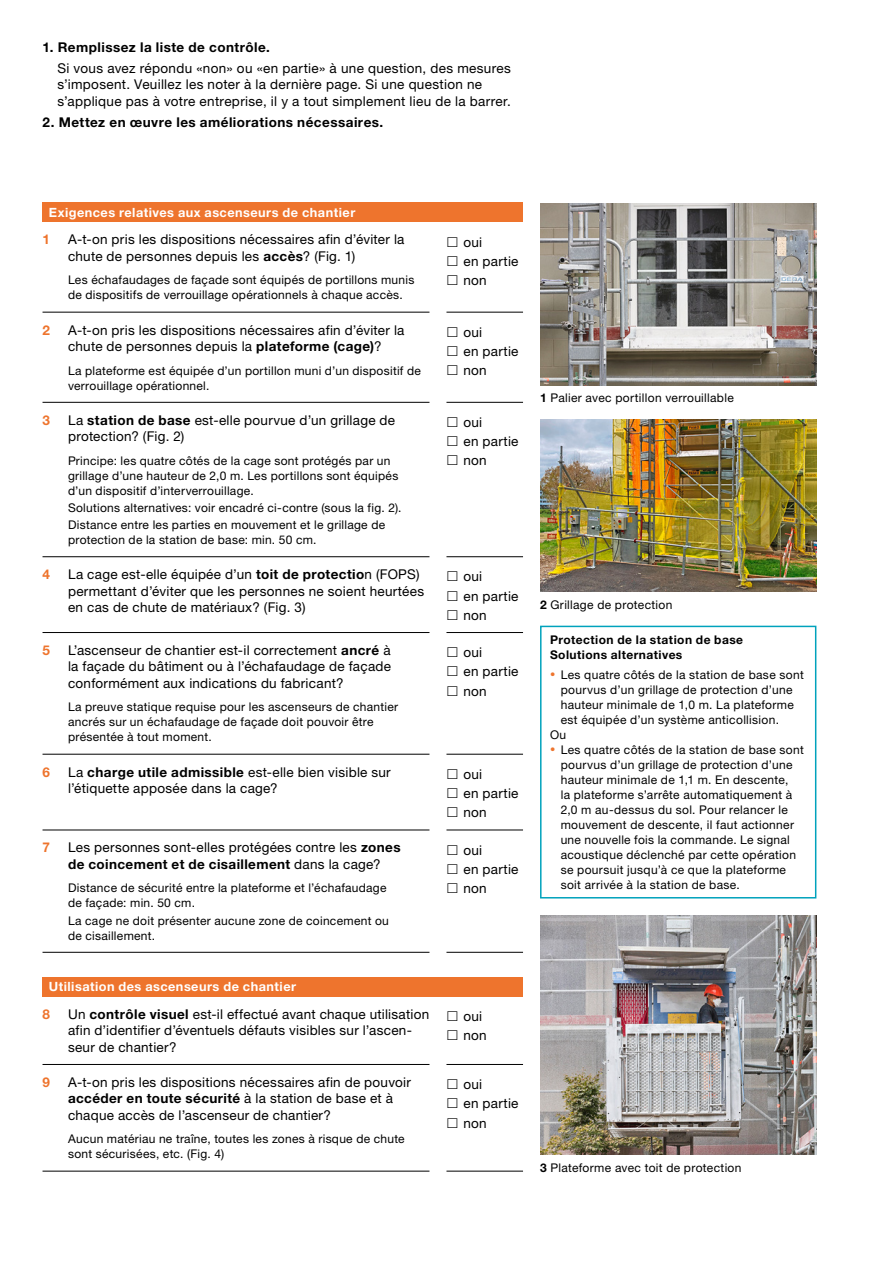
<style>
.page{position:relative;width:893px;height:1263px;background:#fff}
.page>*{position:absolute;margin:0;border:0;box-sizing:border-box;transform-origin:0 0}
.t1{font:13.5px/19.2px "Helvetica Neue LT Std";letter-spacing:.02em;color:#000}
.t2{font:700 13.5px "Helvetica Neue LT Std";letter-spacing:.035em;color:#000}
.t3{font:700 13.5px "Helvetica Neue LT Std";color:#ee742d}
.t4{font:700 12.75px "Helvetica Neue LT Std";letter-spacing:.035em;color:#fff}
.t5{font:12px/15px "Helvetica Neue LT Std";letter-spacing:.025em;color:#000}
.t6{font:700 12px/15px "Helvetica Neue LT Std";letter-spacing:.035em;color:#000}
.s1{font-weight:700}
.s2{font-size:10.5px;color:#ee742d}
</style>
<div class="page">
<img style="left:540px;top:203px;width:276px;height:182px">
<img style="left:540px;top:420px;width:276px;height:172px">
<img style="left:540px;top:916px;width:276px;height:238px">
<div style="left:43px;top:203px;width:480px;height:19px;background:#ee742d"></div>
<hr style="left:446px;top:312px;width:77px;height:1px;background:#000">
<hr style="left:446px;top:402px;width:77px;height:1px;background:#000">
<hr style="left:446px;top:556px;width:77px;height:1px;background:#000">
<hr style="left:446px;top:754px;width:77px;height:1px;background:#000">
<hr style="left:446px;top:830px;width:77px;height:1px;background:#000">
<hr style="left:446px;top:952px;width:77px;height:1px;background:#000">
<hr style="left:446px;top:632px;width:77px;height:1px;background:#000">
<hr style="left:43px;top:312px;width:386px;height:1px;background:#000">
<hr style="left:43px;top:402px;width:386px;height:1px;background:#000">
<hr style="left:43px;top:556px;width:386px;height:1px;background:#000">
<hr style="left:43px;top:632px;width:386px;height:1px;background:#000">
<hr style="left:43px;top:754px;width:386px;height:1px;background:#000">
<hr style="left:43px;top:830px;width:386px;height:1px;background:#000">
<hr style="left:43px;top:952px;width:386px;height:1px;background:#000">
<div style="left:43px;top:977px;width:480px;height:19px;background:#ee742d"></div>
<hr style="left:446px;top:1171px;width:77px;height:1px;background:#000">
<hr style="left:446px;top:1064px;width:77px;height:1px;background:#000">
<hr style="left:43px;top:1064px;width:386px;height:1px;background:#000">
<hr style="left:43px;top:1171px;width:386px;height:1px;background:#000">
<div style="left:540px;top:626px;width:276px;height:272px;border:2px solid #00a2bc"></div>
<p class="t2" style="left:43px;top:39px;width:229px">1. Remplissez la liste de contrôle.</p>
<p class="t1" style="left:57px;top:60px;width:455px;line-height:16.5px">Si vous avez répondu «non» ou «en partie» à une question, des mesures s’imposent. Veuillez les noter à la dernière page. Si une question ne s’applique pas à votre entreprise, il y a tout simplement lieu de la barrer.</p>
<p class="t2" style="left:43px;top:113px;width:342px">2. Mettez en œuvre les améliorations nécessaires.</p>
<p class="t4" style="left:49px;top:205px;width:308px">Exigences relatives aux ascenseurs de chantier</p>
<p class="t3" style="left:43px;top:231px;width:9px">1</p>
<p class="t1" style="left:68px;top:231px;width:338px;line-height:16.5px">A-t-on pris les dispositions nécessaires afin d’éviter la chute de personnes depuis les <span class="s1">accès</span>? (Fig. 1)</p>
<p class="t5" style="left:68px;top:272px;width:348px">Les échafaudages de façade sont équipés de portillons munis de dispositifs de verrouillage opérationnels à chaque accès.</p>
<p class="t3" style="left:43px;top:321px;width:9px">2</p>
<p class="t1" style="left:68px;top:321px;width:338px;line-height:16.5px">A-t-on pris les dispositions nécessaires afin d’éviter la chute de personnes depuis la <span class="s1">plateforme (cage)</span>?</p>
<p class="t5" style="left:68px;top:363px;width:354px">La plateforme est équipée d’un portillon muni d’un dispositif de verrouillage opérationnel.</p>
<p class="t3" style="left:43px;top:411px;width:9px">3</p>
<p class="t1" style="left:68px;top:411px;width:329px;line-height:16.5px">La <span class="s1">station de base</span> est-elle pourvue d’un grillage de protection? (Fig. 2)</p>
<p class="t5" style="left:68px;top:453px;width:332px">Principe: les quatre côtés de la cage sont protégés par un grillage d’une hauteur de 2,0 m. Les portillons sont équipés d’un dispositif d’interverrouillage.</p>
<p class="t5" style="left:68px;top:499px;width:335px;line-height:17.1px">Solutions alternatives: voir encadré ci-contre (sous la fig. 2).<br>Distance entre les parties en mouvement et le grillage de</p>
<p class="t5" style="left:68px;top:532px;width:250px">protection de la station de base: min. 50 cm.</p>
<p class="t1" style="left:463px;top:232px;width:57px">oui<br>en partie non</p>
<p class="t1" style="left:463px;top:322px;width:57px">oui<br>en partie non</p>
<p class="t1" style="left:463px;top:412px;width:57px">oui<br>en partie non</p>
<p class="t3" style="left:43px;top:566px;width:9px">4</p>
<p class="t1" style="left:68px;top:566px;width:358px;line-height:16.5px">La cage est-elle équipée d’un <span class="s1">toit de protectio</span>n (FOPS) permettant d’éviter que les personnes ne soient heurtées en cas de chute de matériaux? (Fig. 3)</p>
<p class="t1" style="left:463px;top:567px;width:57px">oui<br>en partie non</p>
<p class="t3" style="left:43px;top:642px;width:9px">5</p>
<p class="t1" style="left:68px;top:642px;width:324px;line-height:16.5px;text-align:justify">L’ascenseur de chantier est-il correctement <span class="s1">ancré</span> à la façade du bâtiment ou à l’échafaudage de façade conformément aux indications du fabricant?</p>
<p class="t5" style="left:68px;top:699px;width:332px">La preuve statique requise pour les ascenseurs de chantier ancrés sur un échafaudage de façade doit pouvoir être présentée à tout moment.</p>
<p class="t1" style="left:463px;top:642px;width:57px">oui<br>en partie non</p>
<p class="t3" style="left:43px;top:763px;width:9px">6</p>
<p class="t1" style="left:68px;top:763px;width:324px;line-height:16.5px">La <span class="s1">charge utile admissible</span> est-elle bien visible sur l’étiquette apposée dans la cage?</p>
<p class="t1" style="left:463px;top:764px;width:57px">oui<br>en partie non</p>
<p class="t3" style="left:43px;top:839px;width:9px">7</p>
<p class="t1" style="left:68px;top:839px;width:334px;line-height:16.5px">Les personnes sont-elles protégées contre les <span class="s1">zones de coincement et de cisaillement</span> dans la cage?</p>
<p class="t5" style="left:68px;top:880px;width:320px">Distance de sécurité entre la plateforme et l’échafaudage de façade: min. 50 cm.</p>
<p class="t5" style="left:68px;top:912px;width:322px">La cage ne doit présenter aucune zone de coincement ou de cisaillement.</p>
<p class="t1" style="left:463px;top:840px;width:57px">oui<br>en partie non</p>
<p class="t4" style="left:49px;top:979px;width:249px">Utilisation des ascenseurs de chantier</p>
<p class="t3" style="left:43px;top:1005px;width:9px">8</p>
<p class="t1" style="left:68px;top:1005px;width:363px;line-height:16.5px">Un <span class="s1">contrôle visuel</span> est-il effectué avant chaque utilisation afin d’identifier d’éventuels défauts visibles sur l’ascen&shy;seur de chantier?</p>
<p class="t1" style="left:463px;top:1006px;width:25px">oui non</p>
<p class="t3" style="left:43px;top:1074px;width:9px">9</p>
<p class="t1" style="left:68px;top:1073px;width:344px;line-height:16.5px">A-t-on pris les dispositions nécessaires afin de pouvoir <span class="s1">accéder en toute sécurité</span> à la station de base et à chaque accès de l’ascenseur de chantier?</p>
<p class="t5" style="left:68px;top:1131px;width:338px">Aucun matériau ne traîne, toutes les zones à risque de chute sont sécurisées, etc. (Fig. 4)</p>
<p class="t1" style="left:463px;top:1074px;width:57px">oui<br>en partie non</p>
<p class="t5" style="left:540px;top:390px;width:195px"><span class="s1">1</span> Palier avec portillon verrouillable</p>
<p class="t5" style="left:540px;top:597px;width:134px"><span class="s1">2</span> Grillage de protection</p>
<p class="t6" style="left:550px;top:632px;width:195px">Protection de la station de base<br>Solutions alternatives</p>
<p class="t5" style="left:550px;top:666px;width:255px"><span class="s2">•</span> Les quatre côtés de la station de base sont</p>
<p class="t5" style="left:561px;top:681px;width:233px">pourvus d’un grillage de protection d’une</p>
<p class="t5" style="left:561px;top:696px;width:235px">hauteur minimale de 1,0 m. La plateforme</p>
<p class="t5" style="left:561px;top:711px;width:220px">est équipée d’un système anticollision.</p>
<p class="t5" style="left:550px;top:726px;width:18px">Ou</p>
<p class="t5" style="left:561px;top:741px;width:245px;text-indent:-11px"><span class="s2">•</span> Les quatre côtés de la station de base sont pourvus d’un grillage de protection d’une hauteur minimale de 1,1 m. En descente,<br>la plateforme s’arrête automatiquement à 2,0 m au-dessus du sol. Pour relancer le mouvement de descente, il faut actionner une nouvelle fois la commande. Le signal acoustique déclenché par cette opération se poursuit jusqu’à ce que la plateforme soit arrivée à la station de base.</p>
<p class="t5" style="left:540px;top:1159px;width:203px"><span class="s1">3</span> Plateforme avec toit de protection</p>
</div>
